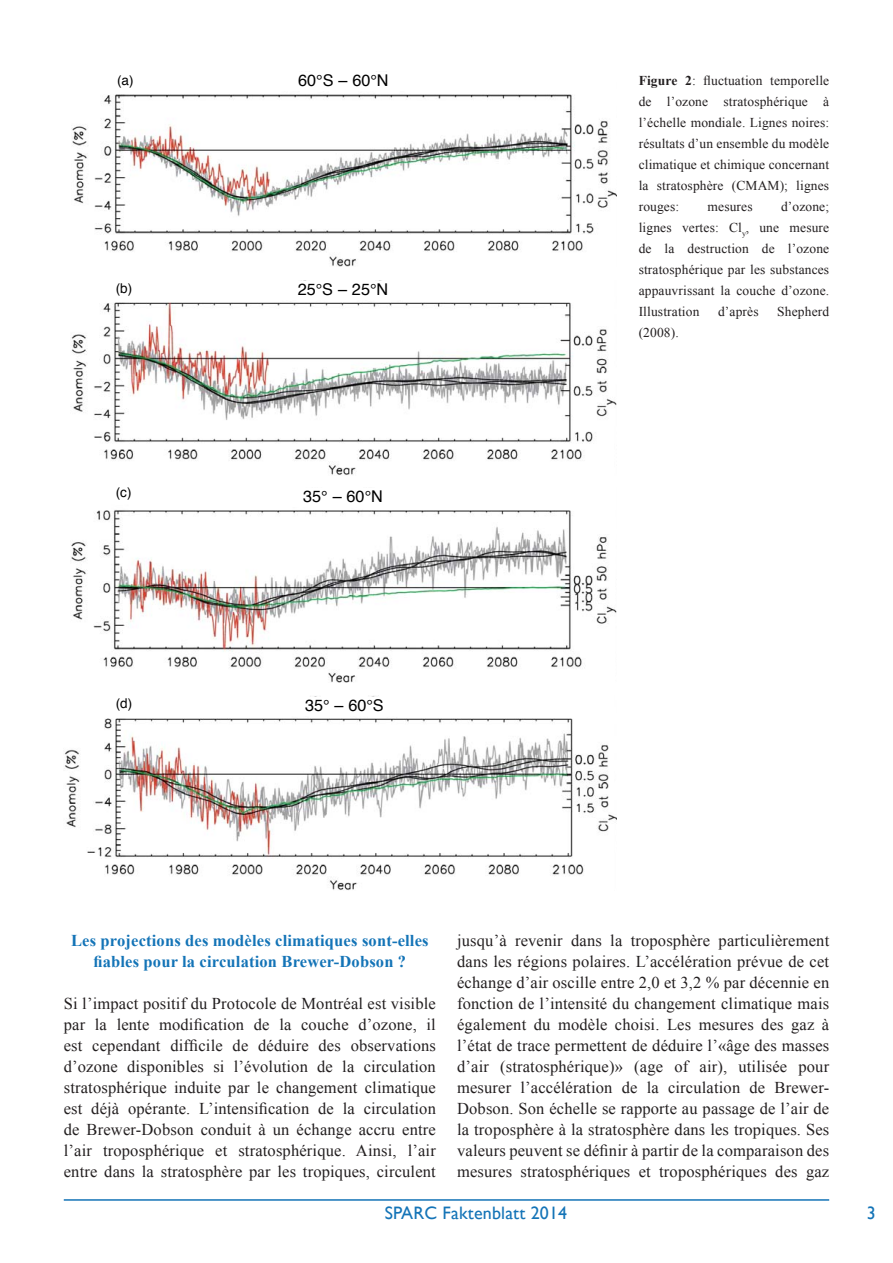
<style>
.page{position:relative;width:893px;height:1263px;background:#fff}
.page>*{position:absolute;margin:0;border:0;box-sizing:border-box;transform-origin:0 0}
.n__newsletter{font:18px "Gill Sans";letter-spacing:.01em;color:#1474b7}
.Page_n{font:18px "Gill Sans";color:#1474b7}
.Body_TXT{font:16.5px/21px "Times New Roman";letter-spacing:.01em;color:#231f20;text-align:justify}
.Section_title{font:700 16.5px/21px "Times New Roman";letter-spacing:.01em;color:#1474b7;text-align:center}
.t1{font:16.2px "Helvetica";color:#000}
.Figure_caption{font:13.5px/21px "Times New Roman";letter-spacing:.01em;color:#231f20;text-align:justify}
.t2{font:13.5px "Helvetica";color:#000}
.s1{font-weight:700}
</style>
<div class="page">
<hr style="left:64px;top:1199px;width:765px;height:2px;background:#1474b7">
<img style="left:72px;top:71px;width:545px;height:195px">
<img style="left:71px;top:280px;width:546px;height:195px">
<img style="left:71px;top:510px;width:546px;height:173px">
<img style="left:64px;top:696px;width:553px;height:194px">
<div style="left:280px;top:72px;width:127px;height:19px;background:#fff"></div>
<div style="left:279px;top:281px;width:128px;height:19px;background:#fff"></div>
<div style="left:280px;top:697px;width:128px;height:19px;background:#fff"></div>
<p class="t2" style="left:117px;top:70px;width:18px">(a)</p>
<p class="t2" style="left:116px;top:278px;width:18px">(b)</p>
<p class="t1" style="left:298px;top:68px;width:92px">60°S – 60°N</p>
<p class="t1" style="left:298px;top:277px;width:92px">25°S – 25°N</p>
<p class="Figure_caption" style="left:639px;top:70px;width:192px"><span class="s1">Figure 2</span>: fluctuation temporelle de l’ozone stratosphérique à l’échelle mondiale. Lignes noires: résultats d’un ensemble du modèle climatique et chimique concernant la stratosphère (CMAM); lignes rouges:</p>
<p class="Figure_caption" style="left:639px;top:196px;width:192px;text-indent:142px">d’ozone; lignes vertes: Cl<sub>y</sub>, une mesure de la destruction de l’ozone stratosphérique par les substances appauvrissant la couche d’ozone.<br>Illustration</p>
<p class="Figure_caption" style="left:708px;top:196px;width:47px">mesures</p>
<p class="Figure_caption" style="left:718px;top:301px;width:42px">d’après</p>
<p class="Figure_caption" style="left:777px;top:301px;width:53px">Shepherd</p>
<p class="Figure_caption" style="left:639px;top:322px;width:42px">(2008).</p>
<p class="t2" style="left:116px;top:482px;width:17px">(c)</p>
<p class="t1" style="left:303px;top:484px;width:81px">35° – 60°N</p>
<p class="t2" style="left:116px;top:693px;width:18px">(d)</p>
<p class="t1" style="left:305px;top:693px;width:80px">35° – 60°S</p>
<p class="Section_title" style="left:71px;top:929px;width:359px">Les projections des modèles climatiques sont-elles fiables pour la circulation Brewer-Dobson ?</p>
<p class="Body_TXT" style="left:64px;top:993px;width:374px">Si l’impact positif du Protocole de Montréal est visible par la lente modification de la couche d’ozone, il est cependant difficile de déduire des observations d’ozone disponibles si l’évolution de la circulation stratosphérique induite par le changement climatique est déjà opérante. L’intensification de la circulation de Brewer-Dobson conduit à un échange accru entre l’air troposphérique et stratosphérique. Ainsi, l’air entre dans la stratosphère par les tropiques, circulent</p>
<p class="Body_TXT" style="left:457px;top:930px;width:374px">jusqu’à revenir dans la troposphère particulièrement dans les régions polaires. L’accélération prévue de cet échange d’air oscille entre 2,0 et 3,2 % par décennie en fonction de l’intensité du changement climatique mais également du modèle choisi. Les mesures des gaz à l’état de trace permettent de déduire l’«âge des masses d’air (stratosphérique)» (age of air), utilisée pour mesurer l’accélération de la circulation de Brewer-Dobson. Son échelle se rapporte au passage de l’air de la troposphère à la stratosphère dans les tropiques. Ses valeurs peuvent se définir à partir de la comparaison des mesures stratosphériques et troposphériques des gaz</p>
<p class="n__newsletter" style="left:385px;top:1202px;width:184px">SPARC Faktenblatt 2014</p>
<p class="Page_n" style="left:867px;top:1202px;width:10px">3</p>
</div>
